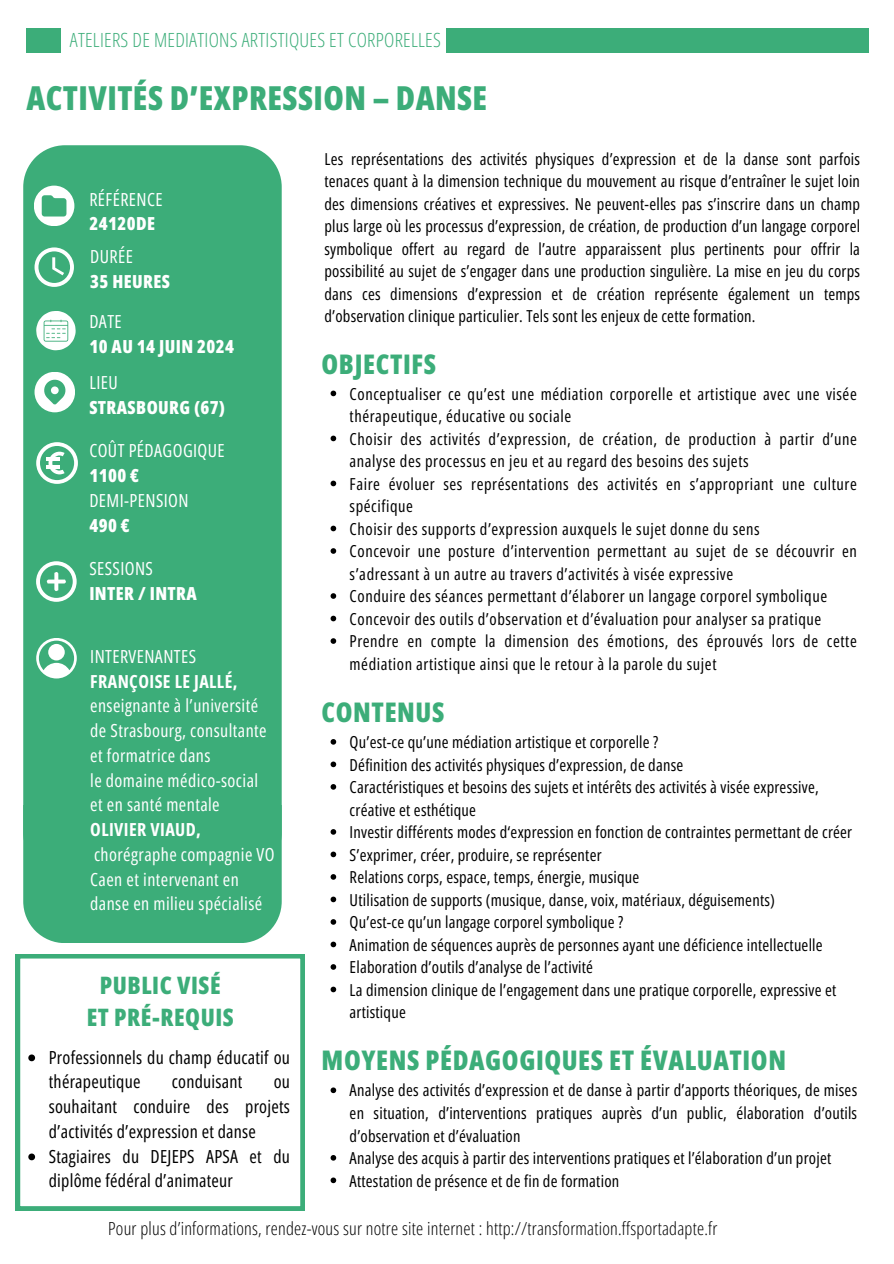
<style>
.page{position:relative;width:894px;height:1264px;background:#fff}
.page>*{position:absolute;margin:0;border:0;box-sizing:border-box;transform-origin:0 0}
.t1{font:800 33px "Open Sans Condensed";letter-spacing:.015em;color:#3cad79}
.t2{font:800 27px "Open Sans Condensed";letter-spacing:.025em;color:#3cad79}
.t3{font:800 24px "Open Sans Condensed";letter-spacing:.025em;color:#3cad79}
.t4{font:300 19.5px "Open Sans Condensed";letter-spacing:.015em;color:#3cad79}
.t5{font:18px/24.8px "Open Sans Condensed";letter-spacing:.025em;color:#fff}
.t6{font:18px/24.8px "Open Sans Condensed";letter-spacing:.015em;color:#000}
.t7{font:300 18px "Open Sans Condensed";letter-spacing:.015em;color:#000}
.t8{font:800 18px/24.8px "Open Sans Condensed";letter-spacing:.025em;color:#fff}
.t9{font:16.5px/22.5px "Open Sans Condensed";letter-spacing:.015em;color:#000;text-align:justify}
.t10{font:16.5px/22.5px "Open Sans Condensed";letter-spacing:.035em;color:#000}
.s1{font-weight:800}
.s2{font-weight:400}
.s3{font-weight:700}
</style>
<div class="page">
<div style="left:446px;top:28px;width:422px;height:25px;background:#3cad79"></div>
<div style="left:26px;top:29px;width:35px;height:24px;background:#3cad79"></div>
<div style="left:23px;top:805px;width:258px;height:138px;background:#3cad79"></div>
<div style="left:23px;top:145px;width:258px;height:729px;background:#3cad79"></div>
<svg style="left:34px;top:186px;width:40px;height:40px"></svg>
<svg style="left:34px;top:247px;width:40px;height:40px"></svg>
<svg style="left:36px;top:311px;width:40px;height:39px"></svg>
<svg style="left:34px;top:372px;width:41px;height:40px"></svg>
<svg style="left:36px;top:442px;width:42px;height:42px"></svg>
<hr style="left:47px;top:457px;width:13px;height:4px;background:#fff">
<svg style="left:36px;top:561px;width:41px;height:41px"></svg>
<svg style="left:36px;top:638px;width:41px;height:40px"></svg>
<div style="left:48px;top:644px;width:17px;height:16px;background:#fff;border-radius:50%"></div>
<svg style="left:16px;top:954px;width:289px;height:256px"></svg>
<svg style="left:330px;top:390px;width:6px;height:6px"></svg>
<svg style="left:330px;top:435px;width:6px;height:6px"></svg>
<svg style="left:330px;top:480px;width:6px;height:6px"></svg>
<svg style="left:330px;top:525px;width:6px;height:6px"></svg>
<svg style="left:330px;top:548px;width:6px;height:6px"></svg>
<svg style="left:330px;top:593px;width:6px;height:6px"></svg>
<svg style="left:330px;top:615px;width:6px;height:6px"></svg>
<svg style="left:330px;top:638px;width:6px;height:6px"></svg>
<svg style="left:28px;top:1054px;width:7px;height:7px"></svg>
<svg style="left:28px;top:1153px;width:7px;height:7px"></svg>
<svg style="left:330px;top:1087px;width:6px;height:6px"></svg>
<svg style="left:330px;top:1155px;width:6px;height:5px"></svg>
<svg style="left:330px;top:1177px;width:6px;height:6px"></svg>
<svg style="left:330px;top:739px;width:6px;height:5px"></svg>
<svg style="left:330px;top:761px;width:6px;height:6px"></svg>
<svg style="left:330px;top:784px;width:6px;height:5px"></svg>
<svg style="left:330px;top:829px;width:6px;height:5px"></svg>
<svg style="left:330px;top:851px;width:6px;height:6px"></svg>
<svg style="left:330px;top:874px;width:6px;height:5px"></svg>
<svg style="left:330px;top:896px;width:6px;height:6px"></svg>
<svg style="left:330px;top:919px;width:6px;height:5px"></svg>
<svg style="left:330px;top:941px;width:6px;height:6px"></svg>
<svg style="left:330px;top:964px;width:6px;height:5px"></svg>
<svg style="left:330px;top:986px;width:6px;height:6px"></svg>
<h4 class="t4" style="left:70px;top:26px;width:372px">ATELIERS DE MEDIATIONS ARTISTIQUES ET CORPORELLES</h4>
<h1 class="t1" style="left:26px;top:74px;width:462px">ACTIVITÉS D’EXPRESSION – DANSE</h1>
<p class="t5" style="left:89px;top:186px;width:75px">RÉFÉRENCE<br><span class="s1">24120DE</span></p>
<h2 class="t8" style="left:90px;top:244px;width:81px"><span class="s2">DURÉE<br></span>35 HEURES</h2>
<p class="t8" style="left:89px;top:309px;width:146px"><span class="s2">DATE<br></span>10 AU 14 JUIN 2024</p>
<p class="t5" style="left:89px;top:369px;width:30px">LIEU</p>
<p class="t8" style="left:89px;top:394px;width:137px">STRASBOURG (67)</p>
<p class="t5" style="left:89px;top:438px;width:137px">COÛT PÉDAGOGIQUE</p>
<p class="t8" style="left:89px;top:462px;width:51px">1100 €</p>
<p class="t5" style="left:89px;top:487px;width:101px">DEMI-PENSION</p>
<p class="t8" style="left:89px;top:512px;width:42px">490 €</p>
<p class="t8" style="left:89px;top:556px;width:109px"><span class="s2">SESSIONS<br></span>INTER / INTRA</p>
<p class="t5" style="left:90px;top:643px;width:186px">INTERVENANTES<br><span class="s3">FRANÇOISE LE JALLÉ, </span>enseignante à l’université de Strasbourg, consultante et formatrice dans<br>le domaine médico-social et en santé mentale<br><span class="s3">OLIVIER VIAUD, </span>chorégraphe compagnie VO<br>Caen et intervenant en danse en milieu spécialisé</p>
<p class="t3" style="left:100px;top:967px;width:122px">PUBLIC VISÉ</p>
<h3 class="t3" style="left:87px;top:1000px;width:149px">ET PRÉ-REQUIS</h3>
<p class="t6" style="left:49px;top:1044px;width:242px">Professionnels du champ éducatif ou thérapeutique</p>
<p class="t6" style="left:172px;top:1068px;width:72px">conduisant</p>
<p class="t6" style="left:49px;top:1068px;width:242px;text-align:justify;text-indent:225px">ou souhaitant conduire des projets d’activités d’expression et danse</p>
<p class="t6" style="left:49px;top:1143px;width:242px">Stagiaires du DEJEPS APSA et du diplôme fédéral d’animateur</p>
<p class="t9" style="left:324px;top:147px;width:537px">Les représentations des activités physiques d’expression et de la danse sont parfois tenaces quant à la dimension technique du mouvement au risque d’entraîner le sujet loin des dimensions créatives et expressives. Ne peuvent-elles pas s’inscrire dans un champ plus large où les processus d’expression, de création, de production d’un langage corporel symbolique offert au regard de l’autre apparaissent plus pertinents pour offrir la possibilité au sujet de s’engager dans une production singulière. La mise en jeu du corps dans ces dimensions d’expression et de création représente également un temps d’observation clinique particulier. Tels sont les enjeux de cette formation.</p>
<p class="t2" style="left:321px;top:345px;width:116px">OBJECTIFS</p>
<p class="t10" style="left:349px;top:382px;width:508px">Conceptualiser ce qu’est une médiation corporelle et artistique avec une visée thérapeutique, éducative ou sociale</p>
<h4 class="t10" style="left:349px;top:427px;width:508px">Choisir des activités d’expression, de création, de production à partir d’une analyse des processus en jeu et au regard des besoins des sujets</h4>
<h4 class="t10" style="left:349px;top:472px;width:508px">Faire évoluer ses représentations des activités en s’appropriant une culture spécifique</h4>
<h4 class="t10" style="left:349px;top:517px;width:411px">Choisir des supports d’expression auxquels le sujet donne du sens</h4>
<p class="t10" style="left:349px;top:539px;width:508px">Concevoir une posture d’intervention permettant au sujet de se découvrir en s’adressant à un autre au travers d’activités à visée expressive</p>
<h4 class="t10" style="left:349px;top:584px;width:479px">Conduire des séances permettant d’élaborer un langage corporel symbolique</h4>
<h2 class="t10" style="left:349px;top:607px;width:473px">Concevoir des outils d’observation et d’évaluation pour analyser sa pratique</h2>
<p class="t10" style="left:349px;top:629px;width:508px">Prendre en compte la dimension des émotions, des éprouvés lors de cette médiation artistique ainsi que le retour à la parole du sujet</p>
<p class="t2" style="left:321px;top:693px;width:124px">CONTENUS</p>
<p class="t9" style="left:349px;top:730px;width:310px">Qu’est-ce qu’une médiation artistique et corporelle ?</p>
<h5 class="t9" style="left:349px;top:753px;width:335px">Définition des activités physiques d’expression, de danse</h5>
<h2 class="t9" style="left:349px;top:775px;width:470px">Caractéristiques et besoins des sujets et intérêts des activités à visée expressive, créative et esthétique</h2>
<p class="t9" style="left:349px;top:820px;width:504px">Investir différents modes d‘expression en fonction de contraintes permettant de créer</p>
<p class="t9" style="left:349px;top:843px;width:253px">S’exprimer, créer, produire, se représenter</p>
<p class="t9" style="left:349px;top:865px;width:291px">Relations corps, espace, temps, énergie, musique</p>
<p class="t9" style="left:349px;top:888px;width:426px">Utilisation de supports (musique, danse, voix, matériaux, déguisements)</p>
<p class="t9" style="left:349px;top:910px;width:275px">Qu’est-ce qu’un langage corporel symbolique ?</p>
<p class="t9" style="left:349px;top:933px;width:474px">Animation de séquences auprès de personnes ayant une déficience intellectuelle</p>
<p class="t9" style="left:349px;top:955px;width:245px">Elaboration d’outils d’analyse de l’activité</p>
<p class="t9" style="left:349px;top:978px;width:488px">La dimension clinique de l’engagement dans une pratique corporelle, expressive et artistique</p>
<p class="t2" style="left:321px;top:1041px;width:466px">MOYENS PÉDAGOGIQUES ET ÉVALUATION</p>
<p class="t9" style="left:349px;top:1078px;width:509px">Analyse des activités d’expression et de danse à partir d’apports théoriques, de mises en situation, d’interventions pratiques auprès d’un public, élaboration d’outils d’observation et d’évaluation</p>
<p class="t9" style="left:349px;top:1146px;width:483px">Analyse des acquis à partir des interventions pratiques et l’élaboration d’un projet</p>
<p class="t9" style="left:349px;top:1168px;width:271px">Attestation de présence et de fin de formation</p>
<p class="t7" style="left:108px;top:1215px;width:610px">Pour plus d’informations, rendez-vous sur notre site internet : http://transformation.ffsportadapte.fr</p>
</div>
